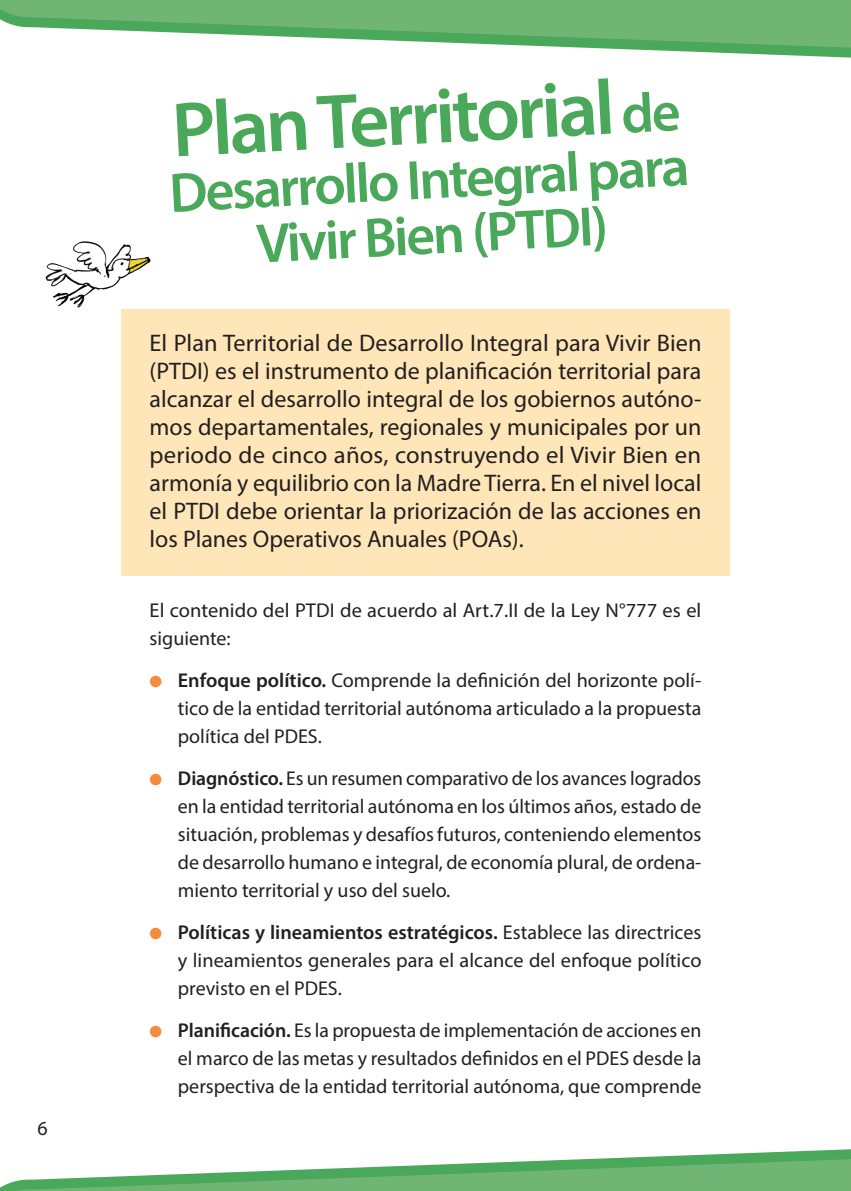
<style>
.page{position:relative;width:851px;height:1191px;background:#fff}
.page>*{position:absolute;margin:0;border:0;box-sizing:border-box;transform-origin:0 0}
._00_Titulo_General_1{font:600 78px "Myriad Pro";color:#49a859}
._00_Titulo_General_1-2{font:600 56px/55.2px "Myriad Pro";color:#49a859;text-align:center}
.Resaltados{font:24px/28px "Myriad Pro";color:#231f20;text-align:justify}
._01_Cuerpo_1er_N_ED{font:20px/28px "Myriad Pro";color:#231f20;text-align:justify}
.s1{font-size:56px}
.s2{color:#f58c3d}
.s3{font-weight:600}
</style>
<div class="page">
<div style="left:121px;top:309px;width:608px;height:266px;background:#fee6b9"></div>
<svg style="left:594px;top:48px;width:256px;height:10px"></svg>
<svg style="left:0;top:0;width:850px;height:48px;fill:#71b575"></svg>
<svg style="left:0;top:1149px;width:851px;height:42px"></svg>
<svg style="left:850px;top:0;width:1px;height:48px"></svg>
<img style="left:45px;top:241px;width:106px;height:67px">
<p class="_01_Cuerpo_1er_N_ED" style="left:37px;top:1114px;width:12px">6</p>
<p class="_00_Titulo_General_1" style="left:169px;top:81px;width:510px;rotate:-3deg">Plan Territorial <span class="s1">de</span></p>
<p class="_00_Titulo_General_1-2" style="left:168px;top:164px;width:522px;rotate:-3deg">Desarrollo Integral para<br>Vivir Bien (PTDI)</p>
<p class="Resaltados" style="left:149px;top:329px;width:553px">El Plan Territorial de Desarrollo Integral para Vivir Bien (PTDI) es el instrumento de planificación territorial para alcanzar el desarrollo integral de los gobiernos autóno&shy;mos departamentales, regionales y municipales por un periodo de cinco años, construyendo el Vivir Bien en armonía y equilibrio con la Madre Tierra. En el nivel local el PTDI debe orientar la priorización de las acciones en los Planes Operativos Anuales (POAs).</p>
<p class="_01_Cuerpo_1er_N_ED" style="left:149px;top:596px;width:553px">El contenido del PTDI de acuerdo al Art.7.II de la Ley N°777 es el siguiente:</p>
<p class="_01_Cuerpo_1er_N_ED" style="left:178px;top:666px;width:525px;text-indent:-28px"><span class="s2">●</span> <span class="s3">Enfoque político.</span> Comprende la definición del horizonte polí&shy;tico de la entidad territorial autónoma articulado a la propuesta política del PDES.</p>
<p class="_01_Cuerpo_1er_N_ED" style="left:178px;top:764px;width:525px;text-indent:-28px"><span class="s2">●</span> <span class="s3">Diagnóstico.</span> Es un resumen comparativo de los avances logrados en la entidad territorial autónoma en los últimos años, estado de situación, problemas y desafíos futuros, conteniendo elementos de desarrollo humano e integral, de economía plural, de ordena&shy;miento territorial y uso del suelo.</p>
<p class="_01_Cuerpo_1er_N_ED" style="left:178px;top:918px;width:525px;text-indent:-28px"><span class="s2">●</span> <span class="s3">Políticas y lineamientos estratégicos.</span> Establece las directrices y lineamientos generales para el alcance del enfoque político previsto en el PDES.</p>
<p class="_01_Cuerpo_1er_N_ED" style="left:178px;top:1016px;width:525px;text-indent:-28px"><span class="s2">●</span> <span class="s3">Planificación.</span> Es la propuesta de implementación de acciones en el marco de las metas y resultados definidos en el PDES desde la perspectiva de la entidad territorial autónoma, que comprende</p>
</div>
